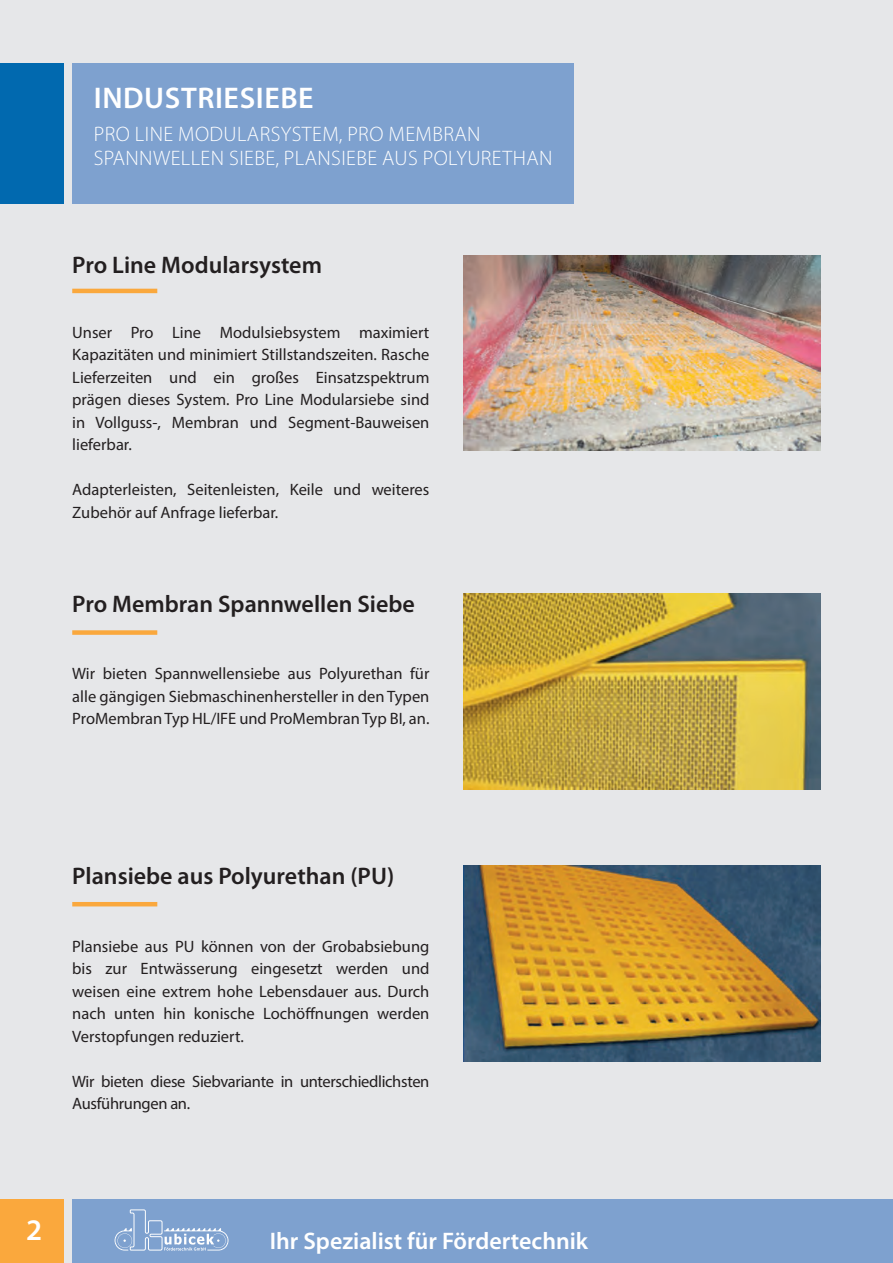
<style>
.page{position:relative;width:893px;height:1263px;background:#e6e7e9}
.page>*{position:absolute;margin:0;border:0;box-sizing:border-box;transform-origin:0 0}
.t1{font:600 30px "Myriad Pro";letter-spacing:.02em;color:#fff}
.t2{font:600 24px "Myriad Pro";color:#231f20}
.t3{font:600 24px "Myriad Pro";color:#fff}
.t4{font:300 21px/24px "Myriad Pro";letter-spacing:.02em;color:#fff}
.t5{font:16.5px/22.5px "Myriad Pro";color:#231f20;text-align:justify}
.t6{font:16.5px/22.5px "Myriad Pro";letter-spacing:-.02em;color:#231f20}
</style>
<div class="page">
<img style="left:463px;top:255px;width:358px;height:196px">
<img style="left:463px;top:593px;width:358px;height:196px">
<img style="left:463px;top:866px;width:358px;height:195px">
<hr style="left:72px;top:289px;width:85px;height:4px;background:#faa83d">
<div style="left:0;top:1199px;width:64px;height:64px;background:#faa83d"></div>
<div style="left:72px;top:630px;width:85px;height:5px;background:#faa83d"></div>
<hr style="left:72px;top:902px;width:85px;height:4px;background:#faa83d">
<div style="left:72px;top:1199px;width:821px;height:64px;background:#7ea1cf"></div>
<div style="left:0;top:64px;width:64px;height:140px;background:#0169af"></div>
<div style="left:72px;top:64px;width:502px;height:140px;background:#7ea1cf"></div>
<svg style="left:115px;top:1209px;width:113px;height:41px"></svg>
<h1 class="t1" style="left:94px;top:78px;width:221px">INDUSTRIESIEBE</h1>
<p class="t4" style="left:94px;top:122px;width:460px">PRO LINE MODULARSYSTEM, PRO MEMBRAN<br>SPANNWELLEN SIEBE, PLANSIEBE AUS POLYURETHAN</p>
<h2 class="t2" style="left:72px;top:250px;width:251px">Pro Line Modularsystem</h2>
<p class="t5" style="left:72px;top:321px;width:359px">Unser Pro Line Modulsiebsystem maximiert Kapazitäten und minimiert Stillstandszeiten. Rasche Lieferzeiten und ein großes Einsatzspektrum prägen dieses System. Pro Line Modularsiebe sind in Vollguss-, Membran und Segment-Bauweisen lieferbar.</p>
<p class="t5" style="left:72px;top:478px;width:359px">Adapterleisten, Seitenleisten, Keile und weiteres<br>Zubehör auf Anfrage lieferbar.</p>
<h2 class="t2" style="left:72px;top:588px;width:344px">Pro Membran Spannwellen Siebe</h2>
<p class="t5" style="left:72px;top:662px;width:359px">Wir bieten Spannwellensiebe aus Polyurethan für alle gängigen Siebmaschinenhersteller in den Typen ProMembran Typ HL/IFE und ProMembran Typ BI, an.</p>
<h2 class="t2" style="left:72px;top:861px;width:323px">Plansiebe aus Polyurethan (PU)</h2>
<p class="t5" style="left:72px;top:935px;width:359px">Plansiebe aus PU können von der Grobabsiebung bis zur Entwässerung eingesetzt werden und weisen eine extrem hohe Lebensdauer aus. Durch nach unten hin konische Lochöffnungen werden Verstopfungen reduziert.</p>
<p class="t6" style="left:72px;top:1070px;width:359px">Wir bieten diese Siebvariante in unterschiedlichsten<br>Ausführungen an.</p>
<h1 class="t1" style="left:26px;top:1210px;width:18px">2</h1>
<h2 class="t3" style="left:270px;top:1225px;width:320px">Ihr Spezialist für Fördertechnik</h2>
</div>
